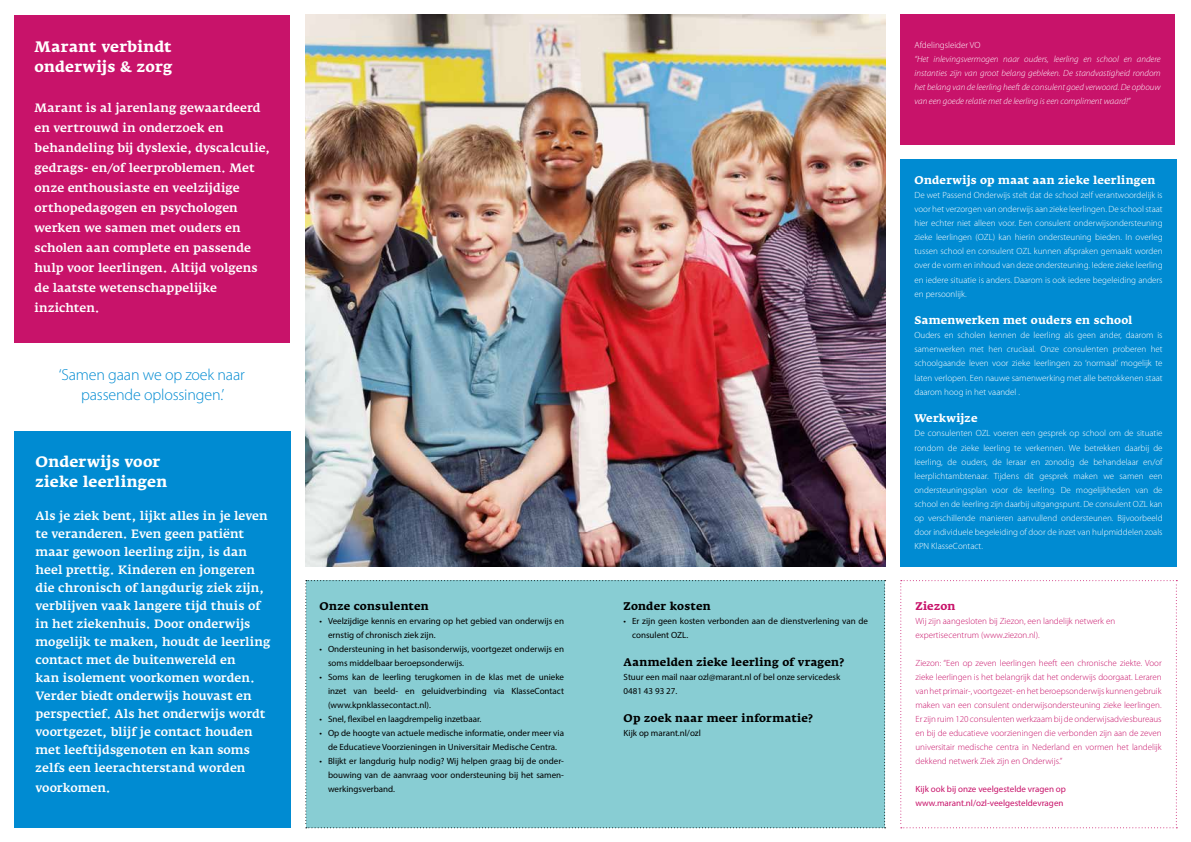
<style>
.page{position:relative;width:1191px;height:842px;background:#fff}
.page>*{position:absolute;margin:0;border:0;box-sizing:border-box;transform-origin:0 0}
.t1{font:300 16px/20px "Myriad Pro";letter-spacing:-.01em;color:#008bd2;text-align:center}
.t2{font:700 15px/20px "Fedra Serif A";letter-spacing:.01em;color:#fff}
.t3{font:500 12px/18px "Fedra Serif A";letter-spacing:.005em;color:#fff}
.t4{font:700 11px "Fedra Serif A";letter-spacing:.025em;color:#000}
.t5{font:700 11px "Fedra Serif A";letter-spacing:.02em;color:#fff}
.t6{font:700 11px "Fedra Serif A";letter-spacing:.03em;color:#c8136a}
.t7{font:300 9px/14px "Myriad Pro";color:#fff;text-align:justify}
.t8{font:9px/14px "Myriad Pro";color:#000}
.t9{font:300 9px/14px "Myriad Pro";color:#c8136a}
.t10{font:italic 300 9px/14px "Myriad Pro";color:#fff;text-align:justify}
.t11{font:9px/14px "Myriad Pro";color:#c8136a}
</style>
<div class="page">
<div style="left:15px;top:431px;width:276px;height:397px;background:#008bd2"></div>
<div style="left:305px;top:580px;width:580px;height:248px;background:#88cdd3"></div>
<img style="left:305px;top:15px;width:580px;height:551px">
<div style="left:900px;top:159px;width:276px;height:407px;background:#008bd2"></div>
<div style="left:900px;top:15px;width:274px;height:130px;background:#c8136a"></div>
<svg style="left:900px;top:580px;width:277px;height:248px"></svg>
<div style="left:15px;top:15px;width:275px;height:328px;background:#c8136a"></div>
<h2 class="t2" style="left:35px;top:37px;width:139px">Marant verbindt onderwijs &amp; zorg</h2>
<p class="t3" style="left:35px;top:98px;width:237px;line-height:20px">Marant is al jarenlang gewaardeerd en vertrouwd in onderzoek en behandeling bij dyslexie, dyscalculie, gedrags- en/of leerproblemen. Met onze enthousiaste en veelzijdige orthopedagogen en psychologen werken we samen met ouders en scholen aan complete en passende hulp voor leerlingen. Altijd volgens de laatste wetenschappelijke inzichten.</p>
<h1 class="t1" style="left:59px;top:365px;width:187px">‘Samen gaan we op zoek naar passende oplossingen.’</h1>
<h2 class="t2" style="left:36px;top:451px;width:133px">Onderwijs voor zieke leerlingen</h2>
<p class="t3" style="left:36px;top:506px;width:236px">Als je ziek bent, lijkt alles in je leven te veranderen. Even geen patiënt maar gewoon leerling zijn, is dan heel prettig. Kinderen en jongeren die chronisch of langdurig ziek zijn, verblijven vaak langere tijd thuis of in het ziekenhuis. Door onderwijs mogelijk te maken, houdt de leerling contact met de buitenwereld en<br>kan isolement voorkomen worden.<br>Verder biedt onderwijs houvast en perspectief. Als het onderwijs wordt voortgezet, blijf je contact houden met leeftijdsgenoten en kan soms zelfs een leerachterstand worden</p>
<h3 class="t3" style="left:36px;top:778px;width:77px">voorkomen.</h3>
<p class="t4" style="left:319px;top:600px;width:111px">Onze consulenten</p>
<p class="t8" style="left:328px;top:614px;width:237px;text-indent:-9px">• Veelzijdige kennis en ervaring op het gebied van onderwijs en ernstig of chronisch ziek zijn.</p>
<p class="t8" style="left:328px;top:642px;width:237px;text-indent:-9px">• Ondersteuning in het basisonderwijs, voortgezet onderwijs en soms middelbaar beroepsonderwijs.</p>
<p class="t8" style="left:328px;top:670px;width:237px;text-align:justify;text-indent:-9px">• Soms kan de leerling terugkomen in de klas met de unieke inzet van beeld- en geluidverbinding via KlasseContact (www.kpnklassecontact.nl).</p>
<p class="t8" style="left:319px;top:712px;width:163px">• Snel, flexibel en laagdrempelig inzetbaar.</p>
<p class="t8" style="left:319px;top:726px;width:246px;text-align:center">• Op de hoogte van actuele medische informatie, onder meer via de Educatieve Voorzieningen in Universitair Medische Centra.</p>
<p class="t8" style="left:328px;top:754px;width:237px;text-align:justify;text-indent:-9px">• Blijkt er langdurig hulp nodig? Wij helpen graag bij de onder&shy;bouwing van de aanvraag voor ondersteuning bij het samen&shy;werkingsverband.</p>
<p class="t4" style="left:623px;top:600px;width:89px">Zonder kosten</p>
<p class="t8" style="left:632px;top:614px;width:237px;text-indent:-9px">• Er zijn geen kosten verbonden aan de dienstverlening van de consulent OZL.</p>
<p class="t4" style="left:623px;top:656px;width:222px">Aanmelden zieke leerling of vragen?</p>
<p class="t8" style="left:623px;top:670px;width:218px">Stuur een mail naar ozl@marant.nl of bel onze servicedesk<br>0481 43 93 27.</p>
<p class="t4" style="left:623px;top:712px;width:191px">Op zoek naar meer informatie?</p>
<p class="t8" style="left:623px;top:726px;width:79px">Kijk op marant.nl/ozl</p>
<p class="t7" style="left:914px;top:38px;width:67px">Afdelingsleider VO</p>
<p class="t10" style="left:914px;top:52px;width:248px">“Het inlevingsvermogen naar ouders, leerling en school en andere instanties zijn van groot belang gebleken. De standvastigheid rondom het belang van de leerling heeft de consulent goed verwoord. De opbouw van een goede relatie met de leerling is een compliment waard!”</p>
<p class="t5" style="left:914px;top:174px;width:242px">Onderwijs op maat aan zieke leerlingen</p>
<p class="t7" style="left:914px;top:189px;width:250px">De wet Passend Onderwijs stelt dat de school zelf verantwoordelijk is voor het verzorgen van onderwijs aan zieke leerlingen. De school staat hier echter niet alleen voor. Een consulent onderwijsondersteuning zieke leerlingen (OZL) kan hierin ondersteuning bieden. In overleg tussen school en consulent OZL kunnen afspraken gemaakt worden over de vorm en inhoud van deze ondersteuning. Iedere zieke leerling en iedere situatie is anders. Daarom is ook iedere begeleiding anders en persoonlijk.</p>
<p class="t5" style="left:914px;top:314px;width:219px">Samenwerken met ouders en school</p>
<p class="t7" style="left:914px;top:329px;width:250px">Ouders en scholen kennen de leerling als geen ander, daarom is samenwerken met hen cruciaal. Onze consulenten proberen het schoolgaande leven voor zieke leerlingen zo ‘normaal’ mogelijk te laten verlopen. Een nauwe samenwerking met alle betrokkenen staat daarom hoog in het vaandel .</p>
<p class="t5" style="left:914px;top:412px;width:65px">Werkwijze</p>
<p class="t7" style="left:914px;top:427px;width:250px">De consulenten OZL voeren een gesprek op school om de situatie rondom de zieke leerling te verkennen. We betrekken daarbij de leerling, de ouders, de leraar en zonodig de behandelaar en/of leerplichtambtenaar. Tijdens dit gesprek maken we samen een ondersteuningsplan voor de leerling. De mogelijkheden van de school en de leerling zijn daarbij uitgangspunt. De consulent OZL kan op verschillende manieren aanvullend ondersteunen. Bijvoorbeeld door individuele begeleiding of door de inzet van hulpmiddelen zoals KPN KlasseContact.</p>
<p class="t6" style="left:915px;top:600px;width:41px">Ziezon</p>
<p class="t9" style="left:915px;top:614px;width:201px">Wij zijn aangesloten bij Ziezon, een landelijk netwerk en expertisecentrum (www.ziezon.nl).</p>
<p class="t9" style="left:915px;top:656px;width:248px;text-align:justify">Ziezon: “Een op zeven leerlingen heeft een chronische ziekte. Voor zieke leerlingen is het belangrijk dat het onderwijs doorgaat. Leraren van het primair-, voortgezet- en het beroepsonderwijs kunnen gebruik maken van een consulent onderwijsondersteuning zieke leerlingen.<br>Er zijn ruim 120 consulenten werkzaam bij de onderwijsadviesbureaus en bij de educatieve voorzieningen die verbonden zijn aan de zeven universitair medische centra in Nederland en vormen het landelijk dekkend netwerk Ziek zijn en Onderwijs.”</p>
<p class="t11" style="left:915px;top:782px;width:152px">Kijk ook bij onze veelgestelde vragen op www.marant.nl/ozl-veelgesteldevragen</p>
</div>
